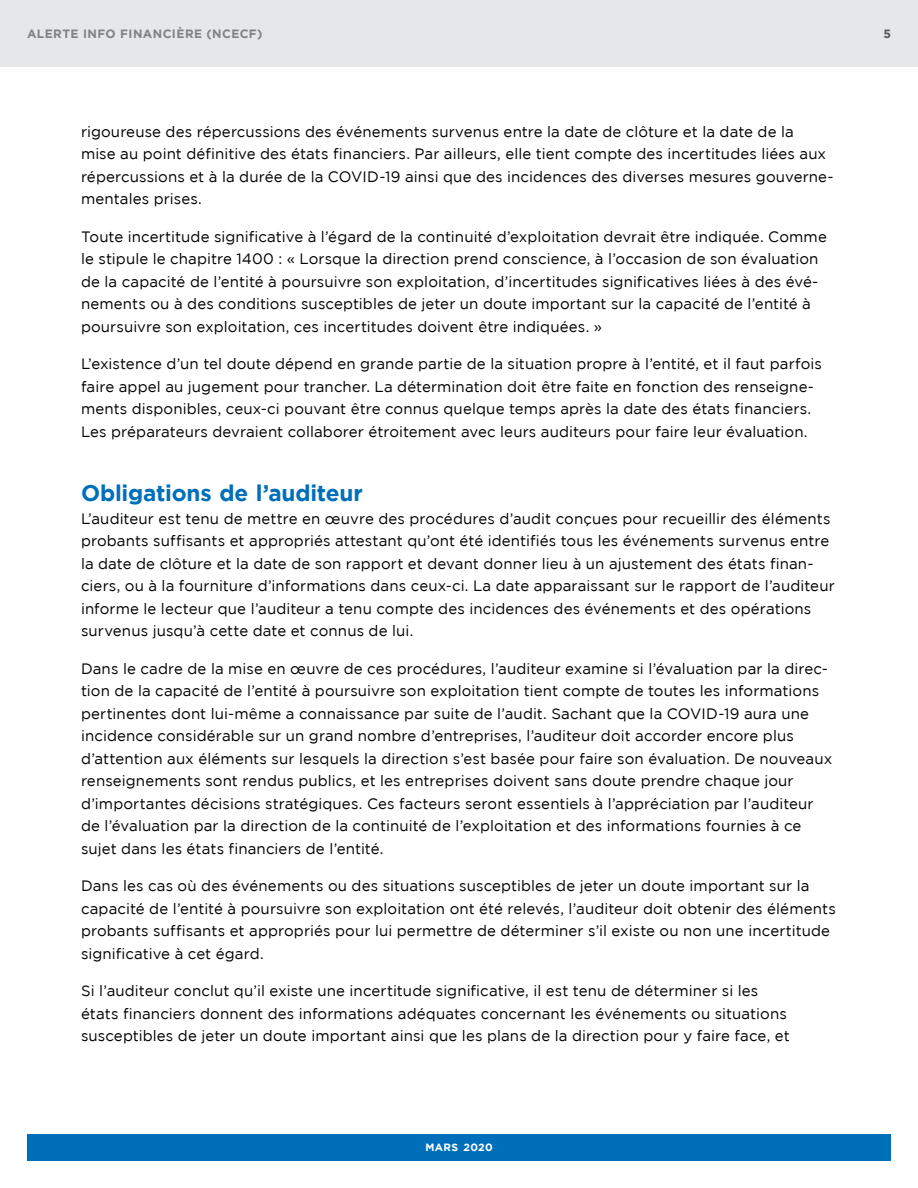
<style>
.page{position:relative;width:918px;height:1188px;background:#fff}
.page>*{position:absolute;margin:0;border:0;box-sizing:border-box;transform-origin:0 0}
.t1{font:700 22.5px "Gotham";letter-spacing:-.01em;color:#006fba}
.t2{font:15px/22.5px "Gotham";letter-spacing:.01em;color:#000}
.t3{font:700 12px "Gotham";letter-spacing:.03em;color:#808285}
.t4{font:700 12px "Gotham";color:#58595b}
.t5{font:700 10.5px "Gotham";letter-spacing:.03em;color:#fff}
</style>
<div class="page">
<div style="left:27px;top:1134px;width:864px;height:27px;background:#006fba"></div>
<div style="left:0;top:0;width:918px;height:68px;background:#e6e7e8"></div>
<p class="t3" style="left:27px;top:27px;width:19px">ALERTE</p>
<p class="t3" style="left:83px;top:27px;width:9px">INFO</p>
<p class="t3" style="left:120px;top:27px;width:9px">FINANCI</p>
<p class="t3" style="left:176px;top:27px;width:88px">ÈRE (NCECF)</p>
<p class="t4" style="left:883px;top:27px;width:9px">5</p>
<p class="t2" style="left:81px;top:120px;width:754px">rigoureuse des répercussions des événements survenus entre la date de clôture et la date de la<br>mise au point définitive des états financiers. Par ailleurs, elle tient compte des incertitudes liées aux répercussions et à la durée de la COVID-19 ainsi que des incidences des diverses mesures gouverne&shy;mentales prises.</p>
<p class="t2" style="left:81px;top:225px;width:747px">Toute incertitude significative à l’égard de la continuité d’exploitation devrait être indiquée. Comme le stipule le chapitre 1400 : « Lorsque la direction prend conscience, à l’occasion de son évaluation de la capacité de l’entité à poursuivre son exploitation, d’incertitudes significatives liées à des évé&shy;nements ou à des conditions susceptibles de jeter un doute important sur la capacité de l’entité à poursuivre son exploitation, ces incertitudes doivent être indiquées. »</p>
<p class="t2" style="left:81px;top:353px;width:742px">L’existence d’un tel doute dépend en grande partie de la situation propre à l’entité, et il faut parfois faire appel au jugement pour trancher. La détermination doit être faite en fonction des renseigne&shy;ments disponibles, ceux-ci pouvant être connus quelque temps après la date des états financiers.<br>Les préparateurs devraient collaborer étroitement avec leurs auditeurs pour faire leur évaluation.</p>
<h1 class="t1" style="left:81px;top:480px;width:283px">OBLIGATIONS DE L’AUDITEUR</h1>
<p class="t2" style="left:81px;top:507px;width:755px">L’auditeur est tenu de mettre en œuvre des procédures d’audit conçues pour recueillir des éléments probants suffisants et appropriés attestant qu’ont été identifiés tous les événements survenus entre la date de clôture et la date de son rapport et devant donner lieu à un ajustement des états finan&shy;ciers, ou à la fourniture d’informations dans ceux-ci. La date apparaissant sur le rapport de l’auditeur informe le lecteur que l’auditeur a tenu compte des incidences des événements et des opérations survenus jusqu’à cette date et connus de lui.</p>
<p class="t2" style="left:81px;top:657px;width:753px">Dans le cadre de la mise en œuvre de ces procédures, l’auditeur examine si l’évaluation par la direc&shy;tion de la capacité de l’entité à poursuivre son exploitation tient compte de toutes les informations pertinentes dont lui-même a connaissance par suite de l’audit. Sachant que la COVID-19 aura une incidence considérable sur un grand nombre d’entreprises, l’auditeur doit accorder encore plus d’attention aux éléments sur lesquels la direction s’est basée pour faire son évaluation. De nouveaux renseignements sont rendus publics, et les entreprises doivent sans doute prendre chaque jour d’importantes décisions stratégiques. Ces facteurs seront essentiels à l’appréciation par l’auditeur de l’évaluation par la direction de la continuité de l’exploitation et des informations fournies à ce sujet dans les états financiers de l’entité.</p>
<p class="t2" style="left:81px;top:875px;width:756px">Dans les cas où des événements ou des situations susceptibles de jeter un doute important sur la capacité de l’entité à poursuivre son exploitation ont été relevés, l’auditeur doit obtenir des éléments probants suffisants et appropriés pour lui permettre de déterminer s’il existe ou non une incertitude significative à cet égard.</p>
<p class="t2" style="left:81px;top:980px;width:710px">Si l’auditeur conclut qu’il existe une incertitude significative, il est tenu de déterminer si les états financiers donnent des informations adéquates concernant les événements ou situations susceptibles de jeter un doute important ainsi que les plans de la direction pour y faire face, et</p>
<p class="t5" style="left:425px;top:1142px;width:69px">MARS 2020</p>
</div>
